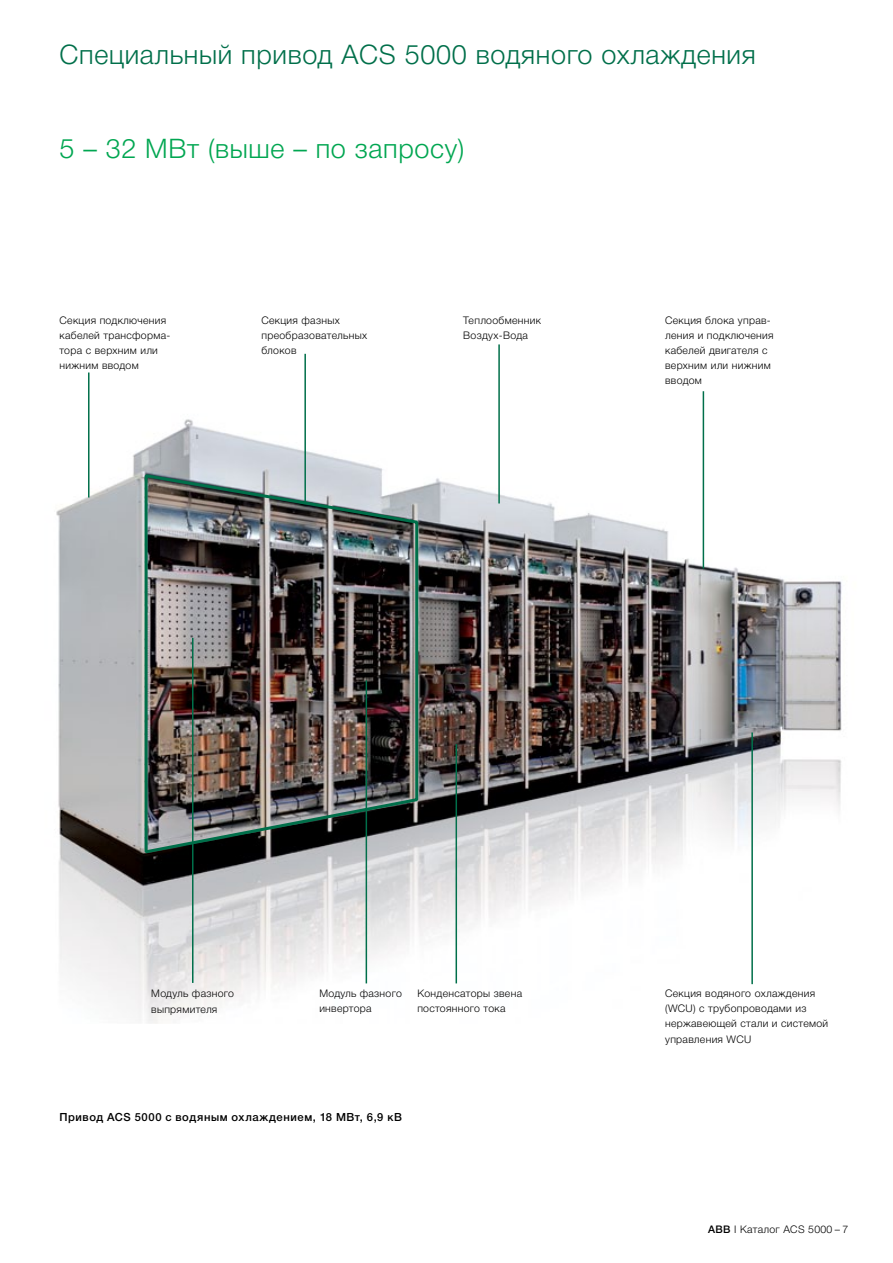
<style>
.page{position:relative;width:893px;height:1263px;background:#fff}
.page>*{position:absolute;margin:0;border:0;box-sizing:border-box;transform-origin:0 0}
.t1{font:300 27px "Helvetica Neue Cyr";letter-spacing:.025em;color:#006f4a}
.t2{font:300 27px "Helvetica Neue Cyr";letter-spacing:.025em;color:#00a651}
.t3{font:500 11.25px "Helvetica Neue Cyr";letter-spacing:.05em;color:#000}
.t4{font:300 10.5px/15px "Helvetica Neue Cyr";letter-spacing:.03em;color:#000}
.s1{font-weight:500}
</style>
<div class="page">
<img style="left:56px;top:397px;width:786px;height:626px">
<hr style="left:192px;top:638px;width:2px;height:345px;background:#006f4a">
<hr style="left:365px;top:680px;width:2px;height:303px;background:#006f4a">
<hr style="left:751px;top:732px;width:2px;height:252px;background:#006f4a">
<hr style="left:455px;top:744px;width:2px;height:239px;background:#006f4a">
<hr style="left:88px;top:372px;width:2px;height:125px;background:#006f4a">
<hr style="left:702px;top:391px;width:2px;height:177px;background:#006f4a">
<hr style="left:498px;top:344px;width:2px;height:159px;background:#006f4a">
<hr style="left:304px;top:354px;width:2px;height:150px;background:#006f4a">
<img style="left:143px;top:472px;width:277px;height:383px">
<h1 class="t1" style="left:60px;top:40px;width:698px">Специальный привод ACS 5000 водяного охлаждения</h1>
<h1 class="t2" style="left:60px;top:134px;width:406px">5 – 32 МВт (выше – по запросу)</h1>
<p class="t4" style="left:60px;top:313px;width:112px">Секция подключения кабелей трансформа&shy;тора с верхним или нижним вводом</p>
<p class="t4" style="left:463px;top:313px;width:79px">Теплообменник<br>Воздух-Вода</p>
<p class="t4" style="left:261px;top:313px;width:107px">Секция фазных преобразовательных блоков</p>
<p class="t4" style="left:665px;top:313px;width:110px">Секция блока управ&shy;ления и подключения кабелей двигателя с верхним или нижним вводом</p>
<p class="t4" style="left:151px;top:986px;width:84px">Модуль фазного выпрямителя</p>
<p class="t4" style="left:319px;top:986px;width:84px">Модуль фазного инвертора</p>
<p class="t4" style="left:665px;top:986px;width:165px">Секция водяного охлаждения (WCU) с трубопроводами из нержавеющей стали и системой управления WCU</p>
<p class="t4" style="left:417px;top:986px;width:106px">Конденсаторы звена постоянного тока</p>
<p class="t3" style="left:60px;top:1111px;width:344px">Привод ACS 5000 с водяным охлаждением, 18 МВт, 6,9 кВ</p>
<p class="t4" style="left:708px;top:1222px;width:142px"><span class="s1">ABB</span> I Каталог ACS 5000 – 7</p>
</div>
